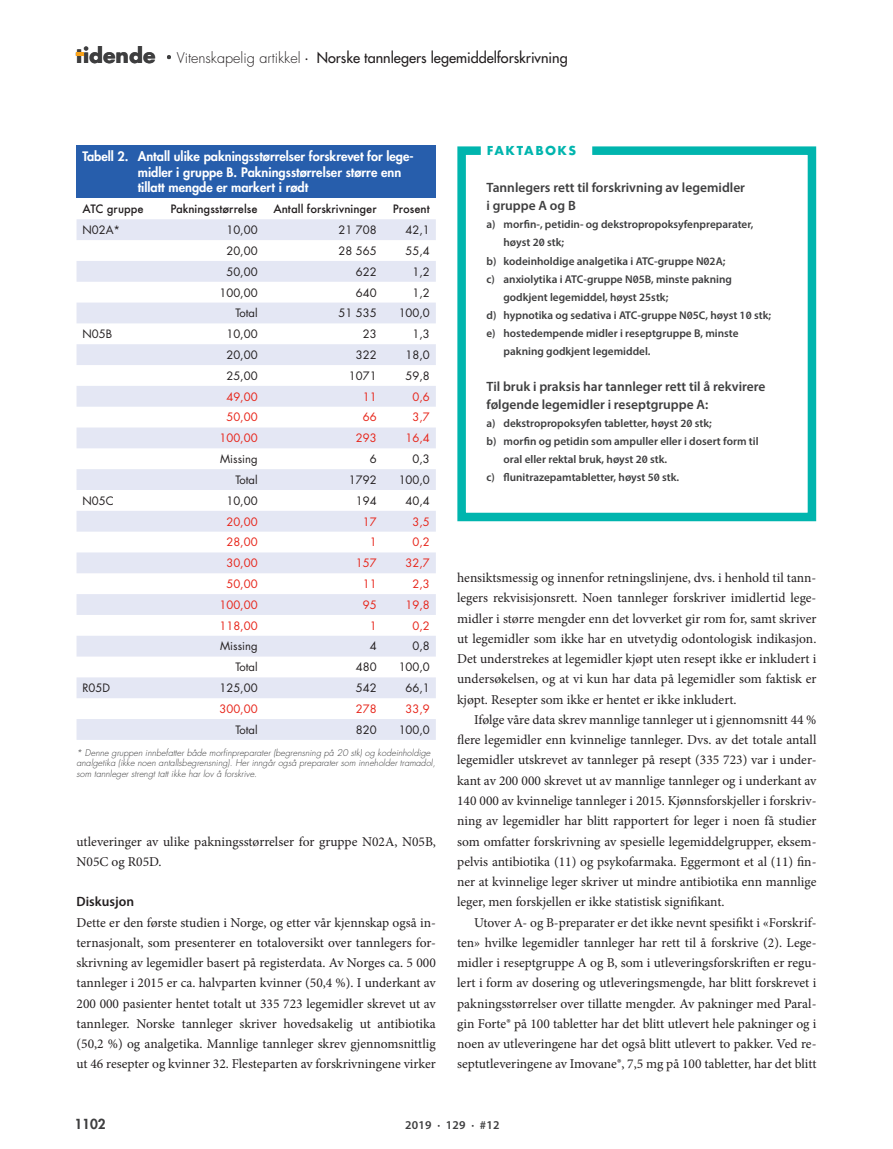
<style>
.page{position:relative;width:893px;height:1149px;background:#fff}
.page>*{position:absolute;margin:0;border:0;box-sizing:border-box;transform-origin:0 0}
.t1{font:700 20.4px "Futura Std";color:#3e3e3f}
.t2{font:500 14.4px "Futura Std";color:#231f20}
.t3{font:13.5px/20.2px "Minion Pro";color:#231f20;text-align:justify}
.t4{font:600 13.5px/18px "Myriad Pro";color:#3e3e3f}
.t5{font:600 13.5px "Myriad Pro";color:#231f20}
.t6{font:800 13.5px "Futura Std";color:#3e3e3f}
.t7{font:800 12.75px/15.3px "Futura";color:#fff}
.t8{font:600 12px "Myriad Pro";letter-spacing:.02em;color:#3e3e3f}
.t9{font:700 12px "Futura";letter-spacing:.12em;color:#00b5ae}
.t10{font:600 11.25px "Myriad Pro";color:#3e3e3f}
.t11{font:11.25px "Futura";color:#231f20}
.t12{font:11.25px "Futura";color:#e72419}
.t13{font:500 11.25px "Futura";color:#231f20}
.t14{font:italic 300 9px/10.8px "Futura";color:#3e3e3f}
.s1{font-weight:300}
.s2{font-family:"Myriad Pro";font-weight:400}
</style>
<div class="page">
<svg style="left:76px;top:53px;width:7px;height:3px"></svg>
<svg style="left:167px;top:55px;width:4px;height:4px"></svg>
<div style="left:77px;top:145px;width:359px;height:53px;background:#275eac"></div>
<svg style="left:77px;top:219px;width:359px;height:520px;fill:#e7eaf5"></svg>
<svg style="left:457px;top:146px;width:360px;height:376px"></svg>
<h1 class="t1" style="left:76px;top:42px;width:81px">tidende</h1>
<p class="t2" style="left:177px;top:49px;width:392px"><span class="s1">Vitenskapelig artikkel</span> <span class="s2">·</span> Norske tannlegers legemiddelforskrivning</p>
<p class="t7" style="left:138px;top:149px;width:277px;text-indent:-55px">Tabell 2. Antall ulike pakningsstørrelser forskrevet for lege&shy;midler i gruppe B. Pakningsstørrelser større enn tillatt mengde er markert i rødt</p>
<p class="t13" style="left:83px;top:201px;width:63px">ATC gruppe</p>
<p class="t13" style="left:170px;top:201px;width:89px">Pakningsstørrelse</p>
<p class="t13" style="left:273px;top:201px;width:105px">Antall forskrivninger</p>
<p class="t13" style="left:393px;top:201px;width:38px">Prosent</p>
<p class="t11" style="left:83px;top:222px;width:39px">N02A*</p>
<p class="t11" style="left:226px;top:222px;width:33px">10,00</p>
<p class="t11" style="left:339px;top:222px;width:40px">21 708</p>
<p class="t11" style="left:406px;top:222px;width:26px">42,1</p>
<p class="t11" style="left:226px;top:243px;width:33px">20,00</p>
<p class="t11" style="left:339px;top:243px;width:40px">28 565</p>
<p class="t11" style="left:406px;top:243px;width:26px">55,4</p>
<p class="t11" style="left:226px;top:264px;width:33px">50,00</p>
<p class="t11" style="left:356px;top:264px;width:22px">622</p>
<p class="t11" style="left:412px;top:264px;width:19px">1,2</p>
<p class="t11" style="left:220px;top:284px;width:40px">100,00</p>
<p class="t11" style="left:356px;top:284px;width:22px">640</p>
<p class="t11" style="left:412px;top:284px;width:19px">1,2</p>
<p class="t11" style="left:235px;top:305px;width:24px">Total</p>
<p class="t11" style="left:339px;top:305px;width:40px">51 535</p>
<p class="t11" style="left:399px;top:305px;width:33px">100,0</p>
<p class="t11" style="left:83px;top:326px;width:31px">N05B</p>
<p class="t11" style="left:226px;top:326px;width:33px">10,00</p>
<p class="t11" style="left:363px;top:326px;width:15px">23</p>
<p class="t11" style="left:412px;top:326px;width:19px">1,3</p>
<p class="t11" style="left:226px;top:347px;width:33px">20,00</p>
<p class="t11" style="left:356px;top:347px;width:22px">322</p>
<p class="t11" style="left:406px;top:347px;width:26px">18,0</p>
<p class="t11" style="left:226px;top:368px;width:33px">25,00</p>
<p class="t11" style="left:349px;top:368px;width:29px">1071</p>
<p class="t11" style="left:406px;top:368px;width:26px">59,8</p>
<p class="t12" style="left:226px;top:388px;width:33px">49,00</p>
<p class="t12" style="left:363px;top:388px;width:15px">11</p>
<p class="t12" style="left:412px;top:388px;width:19px">0,6</p>
<p class="t12" style="left:226px;top:409px;width:33px">50,00</p>
<p class="t12" style="left:363px;top:409px;width:15px">66</p>
<p class="t12" style="left:412px;top:409px;width:19px">3,7</p>
<p class="t12" style="left:220px;top:430px;width:40px">100,00</p>
<p class="t12" style="left:356px;top:430px;width:22px">293</p>
<p class="t12" style="left:406px;top:430px;width:26px">16,4</p>
<p class="t11" style="left:220px;top:451px;width:39px">Missing</p>
<p class="t11" style="left:370px;top:451px;width:8px">6</p>
<p class="t11" style="left:412px;top:451px;width:19px">0,3</p>
<p class="t11" style="left:235px;top:472px;width:24px">Total</p>
<p class="t11" style="left:349px;top:472px;width:29px">1792</p>
<p class="t11" style="left:399px;top:472px;width:33px">100,0</p>
<p class="t11" style="left:83px;top:492px;width:33px">N05C</p>
<p class="t11" style="left:226px;top:492px;width:33px">10,00</p>
<p class="t11" style="left:356px;top:492px;width:22px">194</p>
<p class="t11" style="left:406px;top:492px;width:26px">40,4</p>
<p class="t12" style="left:226px;top:513px;width:33px">20,00</p>
<p class="t12" style="left:363px;top:513px;width:15px">17</p>
<p class="t12" style="left:412px;top:513px;width:19px">3,5</p>
<p class="t12" style="left:226px;top:534px;width:33px">28,00</p>
<p class="t12" style="left:370px;top:534px;width:8px">1</p>
<p class="t12" style="left:412px;top:534px;width:19px">0,2</p>
<p class="t12" style="left:226px;top:555px;width:33px">30,00</p>
<p class="t12" style="left:356px;top:555px;width:22px">157</p>
<p class="t12" style="left:406px;top:555px;width:26px">32,7</p>
<p class="t12" style="left:226px;top:576px;width:33px">50,00</p>
<p class="t12" style="left:363px;top:576px;width:15px">11</p>
<p class="t12" style="left:412px;top:576px;width:19px">2,3</p>
<p class="t12" style="left:220px;top:596px;width:40px">100,00</p>
<p class="t12" style="left:363px;top:596px;width:15px">95</p>
<p class="t12" style="left:406px;top:596px;width:26px">19,8</p>
<p class="t12" style="left:220px;top:617px;width:40px">118,00</p>
<p class="t12" style="left:370px;top:617px;width:8px">1</p>
<p class="t12" style="left:412px;top:617px;width:19px">0,2</p>
<p class="t11" style="left:220px;top:638px;width:39px">Missing</p>
<p class="t11" style="left:370px;top:638px;width:8px">4</p>
<p class="t11" style="left:412px;top:638px;width:19px">0,8</p>
<p class="t11" style="left:235px;top:659px;width:24px">Total</p>
<p class="t11" style="left:356px;top:659px;width:22px">480</p>
<p class="t11" style="left:399px;top:659px;width:33px">100,0</p>
<p class="t11" style="left:83px;top:680px;width:29px">R05D</p>
<p class="t11" style="left:220px;top:680px;width:40px">125,00</p>
<p class="t11" style="left:356px;top:680px;width:22px">542</p>
<p class="t11" style="left:406px;top:680px;width:26px">66,1</p>
<p class="t12" style="left:220px;top:700px;width:40px">300,00</p>
<p class="t12" style="left:356px;top:700px;width:22px">278</p>
<p class="t12" style="left:406px;top:700px;width:26px">33,9</p>
<p class="t11" style="left:235px;top:721px;width:24px">Total</p>
<p class="t11" style="left:356px;top:721px;width:22px">820</p>
<p class="t11" style="left:399px;top:721px;width:33px">100,0</p>
<p class="t14" style="left:77px;top:746px;width:360px">* Denne gruppen innbefatter både morfinpreparater (begrensning på 20 stk) og kodeinholdige analgetika (ikke noen antallsbegrensning). Her inngår også preparater som inneholder tramadol, som tannleger strengt tatt ikke har lov å forskrive.</p>
<p class="t3" style="left:77px;top:830px;width:361px">utleveringer av ulike pakningsstørrelser for gruppe N02A, N05B,<br>N05C og R05D.</p>
<p class="t5" style="left:77px;top:892px;width:59px">Diskusjon</p>
<p class="t3" style="left:77px;top:911px;width:361px">Dette er den første studien i Norge, og etter vår kjennskap også in&shy;ternasjonalt, som presenterer en totaloversikt over tannlegers for&shy;skrivning av legemidler basert på registerdata. Av Norges ca. 5 000 tannleger i 2015 er ca. halvparten kvinner (50,4 %). I underkant av 200 000 pasienter hentet totalt ut 335 723 legemidler skrevet ut av tannleger. Norske tannleger skriver hovedsakelig ut antibiotika (50,2 %) og analgetika. Mannlige tannleger skrev gjennomsnittlig ut 46 resepter og kvinner 32. Flesteparten av forskrivningene virker</p>
<p class="t9" style="left:487px;top:142px;width:91px">FAKTABOKS</p>
<p class="t4" style="left:486px;top:178px;width:260px">Tannlegers rett til forskrivning av legemidler i gruppe A og B</p>
<p class="t10" style="left:486px;top:217px;width:268px">a) morfin-, petidin- og dekstropropoksyfenpreparater,</p>
<p class="t10" style="left:503px;top:235px;width:62px">høyst 20 stk;</p>
<p class="t10" style="left:486px;top:253px;width:240px">b) kodeinholdige analgetika i ATC-gruppe N02A;</p>
<p class="t10" style="left:486px;top:271px;width:247px">c) anxiolytika i ATC-gruppe N05B, minste pakning</p>
<p class="t10" style="left:503px;top:289px;width:166px">godkjent legemiddel, høyst 25stk;</p>
<p class="t10" style="left:486px;top:307px;width:286px">d) hypnotika og sedativa i ATC-gruppe N05C, høyst 10 stk;</p>
<p class="t10" style="left:486px;top:325px;width:254px">e) hostedempende midler i reseptgruppe B, minste</p>
<p class="t10" style="left:503px;top:343px;width:148px">pakning godkjent legemiddel.</p>
<p class="t4" style="left:486px;top:376px;width:280px">Til bruk i praksis har tannleger rett til å rekvirere følgende legemidler i reseptgruppe A:</p>
<p class="t10" style="left:486px;top:415px;width:227px">a) dekstropropoksyfen tabletter, høyst 20 stk;</p>
<p class="t10" style="left:486px;top:433px;width:274px">b) morfin og petidin som ampuller eller i dosert form til</p>
<p class="t10" style="left:503px;top:451px;width:165px">oral eller rektal bruk, høyst 20 stk.</p>
<p class="t10" style="left:486px;top:469px;width:194px">c) flunitrazepamtabletter, høyst 50 stk.</p>
<p class="t3" style="left:457px;top:567px;width:361px">hensiktsmessig og innenfor retningslinjene, dvs. i henhold til tann&shy;legers rekvisisjonsrett. Noen tannleger forskriver imidlertid lege&shy;midler i større mengder enn det lovverket gir rom for, samt skriver ut legemidler som ikke har en utvetydig odontologisk indikasjon.<br>Det understrekes at legemidler kjøpt uten resept ikke er inkludert i undersøkelsen, og at vi kun har data på legemidler som faktisk er kjøpt. Resepter som ikke er hentet er ikke inkludert.</p>
<p class="t3" style="left:457px;top:709px;width:361px;text-indent:17px">Ifølge våre data skrev mannlige tannleger ut i gjennomsnitt 44 % flere legemidler enn kvinnelige tannleger. Dvs. av det totale antall legemidler utskrevet av tannleger på resept (335 723) var i under&shy;kant av 200 000 skrevet ut av mannlige tannleger og i underkant av 140 000 av kvinnelige tannleger i 2015. Kjønnsforskjeller i forskriv&shy;ning av legemidler har blitt rapportert for leger i noen få studier som omfatter forskrivning av spesielle legemiddelgrupper, eksem&shy;pelvis antibiotika (11) og psykofarmaka. Eggermont et al (11) fin&shy;ner at kvinnelige leger skriver ut mindre antibiotika enn mannlige leger, men forskjellen er ikke statistisk signifikant.</p>
<p class="t3" style="left:457px;top:911px;width:361px;text-indent:17px">Utover A- og B-preparater er det ikke nevnt spesifikt i «Forskrif&shy;ten» hvilke legemidler tannleger har rett til å forskrive (2). Lege&shy;midler i reseptgruppe A og B, som i utleveringsforskrif-ten er regu&shy;lert i form av dosering og utleveringsmengde, har blitt forskrevet i pakningsstørrelser over tillatte mengder. Av pakninger med Paral&shy;gin Forte® på 100 tabletter har det blitt utlevert hele pakninger og i noen av utleveringene har det også blitt utlevert to pakker. Ved re&shy;septutleveringene av Imovane®, 7,5 mg på 100 tabletter, har det blitt</p>
<p class="t6" style="left:74px;top:1115px;width:33px">1102</p>
<p class="t8" style="left:405px;top:1117px;width:96px">2019 · 129 · #12</p>
</div>
